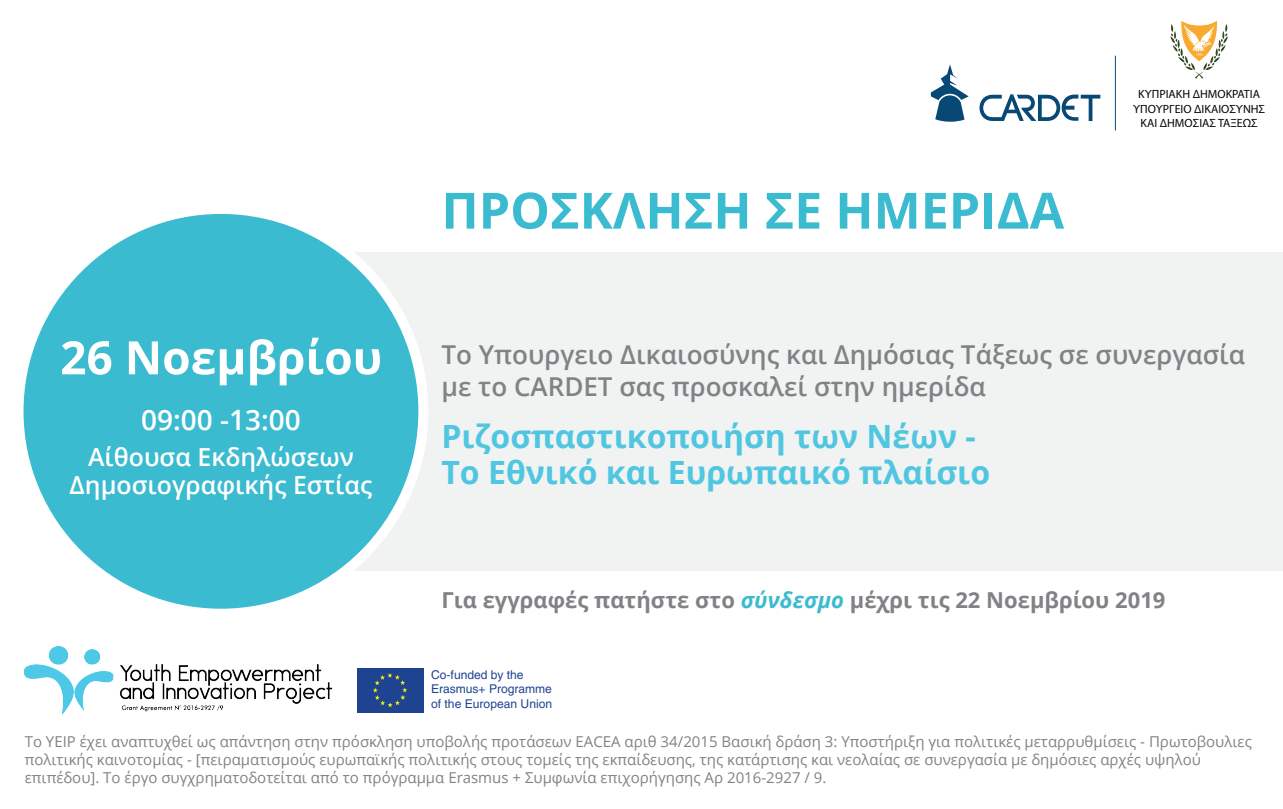
<style>
.page{position:relative;width:1283px;height:809px;background:#fff}
.page>*{position:absolute;margin:0;border:0;box-sizing:border-box;transform-origin:0 0}
.t1{font:700 50px "Open Sans";color:#3bbbcf}
.t2{font:700 32px/36px "Open Sans";color:#50c6e0}
.t3{font:600 28px "Open Sans";color:#fff}
.t4{font:600 26px/31.2px "Open Sans";color:#808285}
.t5{font:600 24.8px/27.2px "Open Sans";color:#fff;text-align:center}
.t6{font:700 22px "Open Sans";color:#808285}
.t7{font:15px/18px "Open Sans";color:#808285}
.t8{font:12px/14.4px "Myriad Pro";color:#050504;text-align:center}
.t9{font:12px/14.6px "Helvetica";color:#1e4491}
.s1{font-style:italic;color:#3bbbcf}
</style>
<div class="page">
<div style="left:341px;top:252px;width:941px;height:318px;background:#f1f3f3"></div>
<div style="left:19px;top:209px;width:404px;height:404px;background:#3bbbcf;border-radius:50%"></div>
<div style="left:14px;top:204px;width:414px;height:414px;border:10px solid #fff;border-radius:50%"></div>
<img style="left:24px;top:646px;width:309px;height:67px">
<div style="left:357px;top:668px;width:66px;height:44px;background:#1e4491"></div>
<svg style="left:373px;top:673px;width:34px;height:34px"></svg>
<svg style="left:1170px;top:21px;width:57px;height:58px"></svg>
<hr style="left:1114px;top:56px;width:1px;height:74px;background:#084875">
<svg style="left:930px;top:64px;width:38px;height:58px"></svg>
<svg style="left:979px;top:94px;width:121px;height:27px"></svg>
<svg style="left:62px;top:341px;width:49px;height:34px"></svg>
<svg style="left:129px;top:341px;width:29px;height:33px"></svg>
<svg style="left:164px;top:349px;width:50px;height:26px"></svg>
<svg style="left:220px;top:349px;width:23px;height:36px"></svg>
<svg style="left:250px;top:339px;width:53px;height:46px"></svg>
<svg style="left:309px;top:338px;width:41px;height:37px"></svg>
<svg style="left:356px;top:349px;width:24px;height:26px"></svg>
<h3 class="t3" style="left:141px;top:401px;width:161px">09:00 -13:00</h3>
<h3 class="t5" style="left:70px;top:443px;width:304px">Αίθουσα Εκδηλώσεων<br>Δημοσιογραφικής Εστίας</h3>
<h1 class="t1" style="left:441px;top:175px;width:624px">ΠΡΟΣΚΛΗΣΗ ΣΕ ΗΜΕΡΙΔΑ</h1>
<p class="t8" style="left:1132px;top:87px;width:134px">ΚΥΠΡΙΑΚΗ ΔΗΜΟΚΡΑΤΙΑ<br>ΥΠΟΥΡΓΕΙΟ ΔΙΚΑΙΟΣΥΝΗΣ<br>ΚΑΙ ΔΗΜΟΣΙΑΣ ΤΑΞΕΩΣ</p>
<h3 class="t4" style="left:441px;top:339px;width:805px">Το Υπουργειο Δικαιοσύνης και Δημόσιας Τάξεως σε συνεργασία με το CARDET σας προσκαλεί στην ημερίδα</h3>
<h2 class="t2" style="left:441px;top:417px;width:550px">Ριζοσπαστικοποιήση των Νέων -<br>Το Εθνικό και Ευρωπαικό πλαίσιο</h2>
<h3 class="t6" style="left:441px;top:584px;width:725px">Για εγγραφές πατήστε στο <span class="s1">σύνδεσμο</span> μέχρι τις 22 Νοεμβρίου 2019</h3>
<p class="t9" style="left:431px;top:667px;width:122px">Co-funded by the<br>Erasmus+ Programme of the European Union</p>
<p class="t7" style="left:25px;top:732px;width:1228px">To YEIP έχει αναπτυχθεί ως απάντηση στην πρόσκληση υποβολής προτάσεων EACEA αριθ 34/2015 Βασική δράση 3: Υποστήριξη για πολιτικές μεταρρυθμίσεις - Πρωτοβουλιες πολιτικής καινοτομίας - [πειραματισμούς ευρωπαϊκής πολιτικής στους τομείς της εκπαίδευσης, της κατάρτισης και νεολαίας σε συνεργασία με δημόσιες αρχές υψηλού επιπέδου]. Το έργο συγχρηματοδοτείται από το πρόγραμμα Erasmus + Συμφωνία επιχορήγησης Αρ 2016-2927 / 9.</p>
</div>
